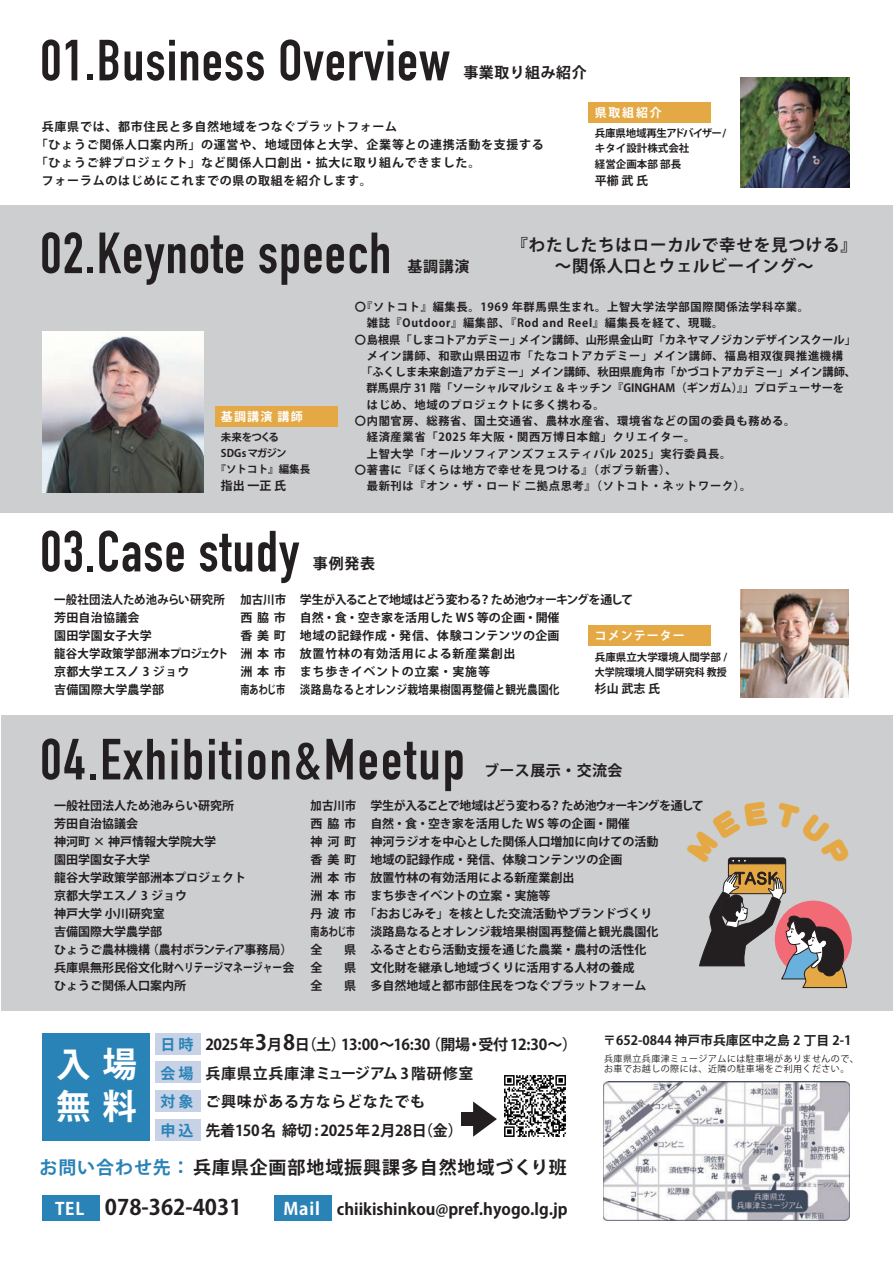
<style>
.page{position:relative;width:893px;height:1263px;background:#fff}
.page>*{position:absolute;margin:0;border:0;box-sizing:border-box;transform-origin:0 0}
.t1{font:700 57px "DIN Condensed";letter-spacing:.02em;color:#231f20}
.t2{font:700 57px "DIN Condensed";letter-spacing:.04em;color:#231f20}
.t3{font:700 34.5px "Koz Go Pr 6 N";color:#fff}
.t4{font:700 21.3px "Koz Go Pr 6 N";color:#231f20}
.t5{font:700 18px "Koz Go Pr 6 N";letter-spacing:.05em;color:#231f20}
.t6{font:700 17.1px "Koz Go Pr 6 N";color:#fff}
.t7{font:700 16.5px/21px "Koz Go Pr 6 N";letter-spacing:.05em;color:#231f20;text-align:center}
.t8{font:700 16.05px "Koz Go Pr 6 N";color:#231f20}
.t9{font:700 15px/28.5px "Koz Go Pr 6 N";letter-spacing:.03em;color:#231f20}
.t10{font:700 15px/28.5px "Koz Go Pr 6 N";letter-spacing:.21em;color:#2a83b7;text-align:justify}
.t11{font:700 12.75px "Koz Go Pr 6 N";color:#231f20}
.t12{font:700 12px/18px "Koz Go Pr 6 N";color:#231f20}
.t13{font:700 12px "Koz Go Pr 6 N";letter-spacing:.06em;color:#231f20}
.t14{font:700 12px/18px "Koz Go Pr 6 N";letter-spacing:.02em;color:#231f20}
.t15{font:700 12px/18px "Koz Go Pr 6 N";letter-spacing:.02em;color:#231f20;scale:.95 1}
.t16{font:700 12px/18px "Koz Go Pr 6 N";color:#231f20;text-align:justify;scale:.95 1}
.t17{font:700 12px "Koz Go Pr 6 N";letter-spacing:-.08em;color:#231f20}
.t18{font:700 12px "Koz Go Pr 6 N";letter-spacing:-.02em;color:#231f20}
.t19{font:700 12px "Koz Go Pr 6 N";letter-spacing:.1em;color:#fff}
.t20{font:700 12px "Koz Go Pr 6 N";letter-spacing:.08em;color:#fff}
.t21{font:700 11.25px "Koz Go Pr 6 N";letter-spacing:.06em;color:#231f20}
.t22{font:700 11.25px "Koz Go Pr 6 N";color:#231f20}
.t23{font:700 10.5px/15.8px "Koz Go Pr 6 N";color:#231f20}
.t24{font:700 10.5px "Koz Go Pr 6 N";letter-spacing:-.04em;color:#231f20}
.t25{font:9px "Koz Go Pr 6 N";letter-spacing:.05em;color:#231f20}
.s1{font-size:21px}
.s2{color:#2a83b7}
.s3{font-size:17.1px;color:#fff}
</style>
<div class="page">
<div style="left:1px;top:206px;width:892px;height:307px;background:#cdced0"></div>
<div style="left:1px;top:716px;width:892px;height:295px;background:#cdced0"></div>
<div style="left:589px;top:626px;width:122px;height:20px;background:#e4a945"></div>
<div style="left:589px;top:102px;width:122px;height:20px;background:#e4a945"></div>
<div style="left:215px;top:406px;width:122px;height:21px;background:#e4a945"></div>
<img style="left:42px;top:331px;width:161px;height:161px">
<div style="left:42px;top:1033px;width:108px;height:107px;background:#2a83b7"></div>
<div style="left:155px;top:1033px;width:46px;height:21px;background:#c7d2e6"></div>
<div style="left:155px;top:1061px;width:46px;height:22px;background:#c7d2e6"></div>
<div style="left:155px;top:1090px;width:46px;height:22px;background:#c7d2e6"></div>
<div style="left:155px;top:1119px;width:46px;height:21px;background:#c7d2e6"></div>
<img style="left:741px;top:589px;width:108px;height:108px">
<img style="left:740px;top:78px;width:110px;height:109px">
<div style="left:42px;top:1195px;width:57px;height:25px;background:#2a83b7"></div>
<div style="left:274px;top:1195px;width:57px;height:25px;background:#2a83b7"></div>
<img style="left:603px;top:1081px;width:247px;height:140px">
<img style="left:504px;top:1075px;width:62px;height:62px">
<svg style="left:473px;top:1101px;width:24px;height:36px"></svg>
<div style="left:461px;top:1112px;width:14px;height:14px;background:#231f20"></div>
<svg style="left:699px;top:857px;width:152px;height:132px"></svg>
<h1 class="t1" style="left:40px;top:22px;width:411px">01.Business Overview</h1>
<p class="t9" style="left:463px;top:59px;width:125px">事業取り組み紹介</p>
<p class="t13" style="left:42px;top:120px;width:357px">兵庫県では、都市住民と多自然地域をつなぐプラットフォーム</p>
<p class="t13" style="left:36px;top:138px;width:510px">「ひょうご関係人口案内所」の運営や、地域団体と大学、企業等との連携活動を支援する</p>
<p class="t13" style="left:36px;top:156px;width:446px">「ひょうご絆プロジェクト」など関係人口創出・拡大に取り組んできました。</p>
<p class="t13" style="left:42px;top:174px;width:331px">フォーラムのはじめにこれまでの県の取組を紹介します。</p>
<p class="t19" style="left:595px;top:105px;width:68px">県取組紹介</p>
<p class="t23" style="left:595px;top:125px;width:133px">兵庫県地域再生アドバイザー/キタイ設計株式会社<br>経営企画本部 部長</p>
<p class="t12" style="left:595px;top:172px;width:55px">平櫛 武 氏</p>
<h1 class="t1" style="left:40px;top:215px;width:352px">02.Keynote speech</h1>
<p class="t9" style="left:407px;top:252px;width:64px">基調講演</p>
<h3 class="t7" style="left:511px;top:234px;width:347px">『わたしたちはローカルで幸せを見つける』～関係人口とウェルビーイング～</h3>
<p class="t19" style="left:221px;top:410px;width:83px">基調講演 講師</p>
<p class="t23" style="left:221px;top:430px;width:59px">未来をつくる</p>
<p class="t24" style="left:221px;top:447px;width:67px">SDGs マガジン</p>
<p class="t23" style="left:216px;top:461px;width:96px">『ソトコト』編集長</p>
<p class="t12" style="left:221px;top:477px;width:67px">指出 一正 氏</p>
<p class="t21" style="left:355px;top:301px;width:456px">〇『ソトコト』編集長。1969 年群馬県生まれ。上智大学法学部国際関係法学科卒業。</p>
<p class="t21" style="left:355px;top:317px;width:370px">　雑誌『Outdoor』編集部、『Rod and Reel』編集長を経て、現職。</p>
<p class="t22" style="left:355px;top:333px;width:503px">〇島根県「しまコトアカデミー」メイン講師、山形県金山町「カネヤマノジカンデザインスクール」</p>
<p class="t21" style="left:355px;top:349px;width:490px">　メイン講師、和歌山県田辺市「たなコトアカデミー」メイン講師、福島相双復興推進機構</p>
<p class="t22" style="left:361px;top:366px;width:496px">「ふくしま未来創造アカデミー」メイン講師、秋田県鹿角市「かづコトアカデミー」メイン講師、</p>
<p class="t22" style="left:366px;top:382px;width:479px">群馬県庁 31 階「ソーシャルマルシェ &amp; キッチン『GINGHAM（ギンガム）』」プロデューサーを</p>
<p class="t21" style="left:355px;top:398px;width:251px">　はじめ、地域のプロジェクトに多く携わる。</p>
<p class="t21" style="left:355px;top:414px;width:442px">〇内閣官房、総務省、国土交通省、農林水産省、環境省などの国の委員も務める。</p>
<p class="t21" style="left:355px;top:431px;width:342px">　経済産業省「2025 年大阪・関西万博日本館」クリエイター。</p>
<p class="t21" style="left:355px;top:447px;width:378px">　上智大学「オールソフィアンズフェスティバル 2025」実行委員長。</p>
<p class="t21" style="left:355px;top:463px;width:323px">〇著書に『ぼくらは地方で幸せを見つける』（ポプラ新書）、</p>
<p class="t21" style="left:355px;top:480px;width:398px">　最新刊は『オン・ザ・ロード 二拠点思考』（ソトコト・ネットワーク）。</p>
<h1 class="t1" style="left:40px;top:513px;width:260px">03.Case study</h1>
<p class="t9" style="left:313px;top:549px;width:64px">事例発表</p>
<p class="t15" style="left:54px;top:591px;width:185px">一般社団法人ため池みらい研究所芳田自治協議会<br>園田学園女子大学<br>龍谷大学政策学部洲本プロジェクト京都大学エスノ 3 ジョウ<br>吉備国際大学農学部</p>
<p class="t16" style="left:240px;top:591px;width:49px">加古川市西脇市香美町洲本市洲本市南あわじ市</p>
<p class="t14" style="left:300px;top:591px;width:335px">学生が入ることで地域はどう変わる？ため池ウォーキングを通して自然・食・空き家を活用した WS 等の企画・開催<br>地域の記録作成・発信、体験コンテンツの企画<br>放置竹林の有効活用による新産業創出<br>まち歩きイベントの立案・実施等<br>淡路島なるとオレンジ栽培果樹園再整備と観光農園化</p>
<p class="t20" style="left:595px;top:629px;width:91px">コメンテーター</p>
<p class="t23" style="left:595px;top:649px;width:134px">兵庫県立大学環境人間学部 /大学院環境人間学研究科 教授</p>
<p class="t12" style="left:595px;top:680px;width:67px">杉山 武志 氏</p>
<h1 class="t2" style="left:40px;top:721px;width:426px">04.Exhibition&amp;Meetup</h1>
<p class="t9" style="left:484px;top:756px;width:140px">ブース展示・交流会</p>
<p class="t12" style="left:54px;top:796px;width:242px">一般社団法人ため池みらい研究所<br>芳田自治協議会<br>神河町 × 神戸情報大学院大学<br>園田学園女子大学<br>龍谷大学政策学部洲本プロジェクト<br>京都大学エスノ 3 ジョウ<br>神戸大学 小川研究室<br>吉備国際大学農学部<br>ひょうご農林機構（農村ボランティア事務局）兵庫県無形民俗文化財ヘリテージマネージャー会ひょうご関係人口案内所</p>
<p class="t16" style="left:311px;top:796px;width:49px">加古川市西脇市神河町香美町洲本市洲本市丹波市南あわじ市全　県全　県全　県</p>
<p class="t17" style="left:370px;top:798px;width:335px">学生が入ることで地域はどう変わる？ため池ウォーキングを通して</p>
<p class="t18" style="left:370px;top:816px;width:261px">自然・食・空き家を活用した WS 等の企画・開催</p>
<p class="t12" style="left:370px;top:832px;width:289px">神河ラジオを中心とした関係人口増加に向けての活動</p>
<p class="t12" style="left:370px;top:850px;width:253px">地域の記録作成・発信、体験コンテンツの企画</p>
<p class="t12" style="left:370px;top:868px;width:205px">放置竹林の有効活用による新産業創出</p>
<p class="t12" style="left:370px;top:886px;width:181px">まち歩きイベントの立案・実施等</p>
<p class="t12" style="left:364px;top:904px;width:289px">「おおじみそ」を核とした交流活動やブランドづくり</p>
<p class="t12" style="left:370px;top:922px;width:289px">淡路島なるとオレンジ栽培果樹園再整備と観光農園化</p>
<p class="t12" style="left:370px;top:940px;width:277px">ふるさとむら活動支援を通じた農業・農村の活性化</p>
<p class="t12" style="left:370px;top:958px;width:265px">文化財を継承し地域づくりに活用する人材の養成</p>
<p class="t12" style="left:370px;top:976px;width:277px">多自然地域と都市部住民をつなぐプラットフォーム</p>
<h2 class="t3" style="left:56px;top:1045px;width:82px">入場</h2>
<h2 class="t3" style="left:56px;top:1087px;width:82px">無料</h2>
<p class="t10" style="left:160px;top:1031px;width:35px">日時会場対象申込</p>
<p class="t9" style="left:205px;top:1031px;width:373px">2025年<span class="s1">3</span>月<span class="s1">8</span>日（土）13:00～16:30 （開場・受付 12:30～）兵庫県立兵庫津ミュージアム 3階研修室<br>ご興味がある方ならどなたでも<br>先着150名 締切 :2025年2月28日（金）</p>
<p class="t11" style="left:603px;top:1033px;width:250px">〒652-0844 神戸市兵庫区中之島 2 丁目 2-1</p>
<p class="t25" style="left:604px;top:1053px;width:256px">兵庫県立兵庫津ミュージアムには駐車場がありませんので、</p>
<p class="t25" style="left:604px;top:1064px;width:247px">お車でお越しの際には、近隣の駐車場をご利用ください。</p>
<h3 class="t5" style="left:39px;top:1158px;width:529px"><span class="s2">お問い合わせ先：</span>兵庫県企画部地域振興課多自然地域づくり班</h3>
<h3 class="t4" style="left:105px;top:1195px;width:138px">078-362-4031</h3>
<h3 class="t8" style="left:283px;top:1200px;width:286px"><span class="s3">Mail</span> chiikishinkou@pref.hyogo.lg.jp</h3>
<h3 class="t6" style="left:55px;top:1199px;width:31px">TEL</h3>
</div>
